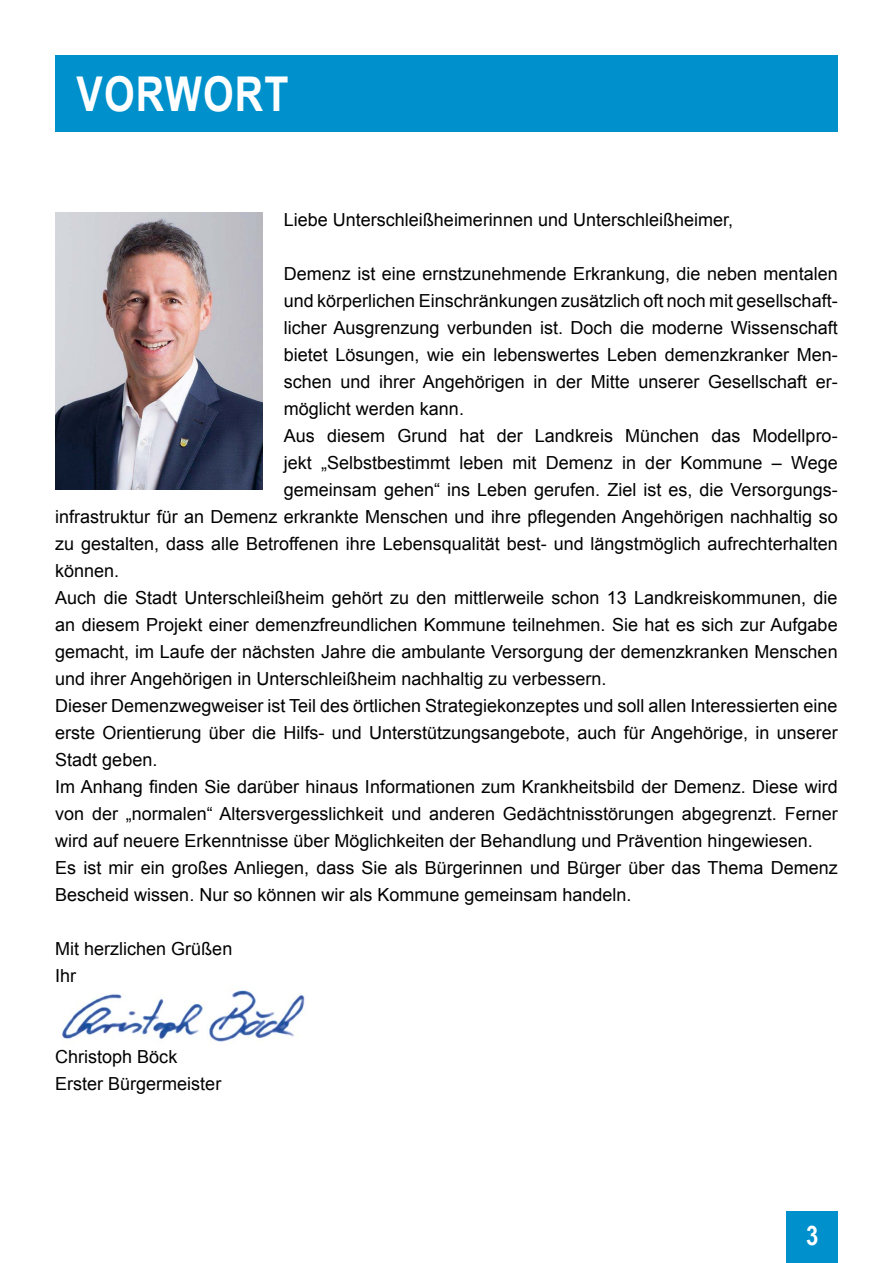
<style>
.page{position:relative;width:893px;height:1263px;background:#fff}
.page>*{position:absolute;margin:0;border:0;box-sizing:border-box;transform-origin:0 0}
.t1{font:700 48px "USH Bold Arial Narrow";letter-spacing:.025em;color:#fff}
.t2{font:700 27px "USH Bold Arial Narrow";color:#fff}
.t3{font:18px/27px "Arial";color:#000}
</style>
<div class="page">
<div style="left:55px;top:55px;width:783px;height:77px;background:#0091cc"></div>
<div style="left:787px;top:1212px;width:51px;height:51px;background:#0091cc"></div>
<img style="left:62px;top:990px;width:243px;height:52px">
<img style="left:55px;top:213px;width:208px;height:276px">
<h1 class="t1" style="left:77px;top:58px;width:214px">VORWORT</h1>
<p class="t3" style="left:284px;top:206px;width:451px">Liebe Unterschleißheimerinnen und Unterschleißheimer,</p>
<p class="t3" style="left:284px;top:260px;width:555px">Demenz ist eine ernstzunehmende Erkrankung, die neben mentalen</p>
<p class="t3" style="left:284px;top:287px;width:555px">und körperlichen Einschränkungen zusätzlich oft noch mit gesellschaft-</p>
<p class="t3" style="left:284px;top:314px;width:555px">licher Ausgrenzung verbunden ist. Doch die moderne Wissenschaft</p>
<p class="t3" style="left:284px;top:341px;width:555px">bietet Lösungen, wie ein lebenswertes Leben demenzkranker Men-</p>
<p class="t3" style="left:284px;top:368px;width:555px">schen und ihrer Angehörigen in der Mitte unserer Gesellschaft er-</p>
<p class="t3" style="left:284px;top:395px;width:182px">möglicht werden kann.</p>
<p class="t3" style="left:284px;top:422px;width:555px">Aus diesem Grund hat der Landkreis München das Modellpro-</p>
<p class="t3" style="left:284px;top:449px;width:555px">jekt „Selbstbestimmt leben mit Demenz in der Kommune – Wege</p>
<p class="t3" style="left:284px;top:476px;width:555px">gemeinsam gehen“ ins Leben gerufen. Ziel ist es, die Versorgungs-</p>
<p class="t3" style="left:55px;top:503px;width:784px">infrastruktur für an Demenz erkrankte Menschen und ihre pflegenden Angehörigen nachhaltig so</p>
<p class="t3" style="left:55px;top:530px;width:784px">zu gestalten, dass alle Betroffenen ihre Lebensqualität best- und längstmöglich aufrechterhalten</p>
<p class="t3" style="left:55px;top:557px;width:66px">können.</p>
<p class="t3" style="left:55px;top:584px;width:784px">Auch die Stadt Unterschleißheim gehört zu den mittlerweile schon 13 Landkreiskommunen, die</p>
<p class="t3" style="left:55px;top:611px;width:784px">an diesem Projekt einer demenzfreundlichen Kommune teilnehmen. Sie hat es sich zur Aufgabe</p>
<p class="t3" style="left:55px;top:638px;width:784px">gemacht, im Laufe der nächsten Jahre die ambulante Versorgung der demenzkranken Menschen</p>
<p class="t3" style="left:55px;top:665px;width:553px">und ihrer Angehörigen in Unterschleißheim nachhaltig zu verbessern.</p>
<p class="t3" style="left:55px;top:692px;width:784px">Dieser Demenzwegweiser ist Teil des örtlichen Strategiekonzeptes und soll allen Interessierten eine</p>
<p class="t3" style="left:55px;top:719px;width:784px">erste Orientierung über die Hilfs- und Unterstützungsangebote, auch für Angehörige, in unserer</p>
<p class="t3" style="left:55px;top:746px;width:104px">Stadt geben.</p>
<p class="t3" style="left:55px;top:773px;width:784px">Im Anhang finden Sie darüber hinaus Informationen zum Krankheitsbild der Demenz. Diese wird</p>
<p class="t3" style="left:55px;top:800px;width:784px">von der „normalen“ Altersvergesslichkeit und anderen Gedächtnisstörungen abgegrenzt. Ferner</p>
<p class="t3" style="left:55px;top:827px;width:759px">wird auf neuere Erkenntnisse über Möglichkeiten der Behandlung und Prävention hingewiesen.</p>
<p class="t3" style="left:55px;top:854px;width:784px">Es ist mir ein großes Anliegen, dass Sie als Bürgerinnen und Bürger über das Thema Demenz</p>
<p class="t3" style="left:55px;top:881px;width:578px">Bescheid wissen. Nur so können wir als Kommune gemeinsam handeln.</p>
<p class="t3" style="left:55px;top:935px;width:179px">Mit herzlichen Grüßen<br>Ihr</p>
<p class="t3" style="left:55px;top:1043px;width:168px">Christoph Böck<br>Erster Bürgermeister</p>
<h2 class="t2" style="left:806px;top:1214px;width:14px">3</h2>
</div>
